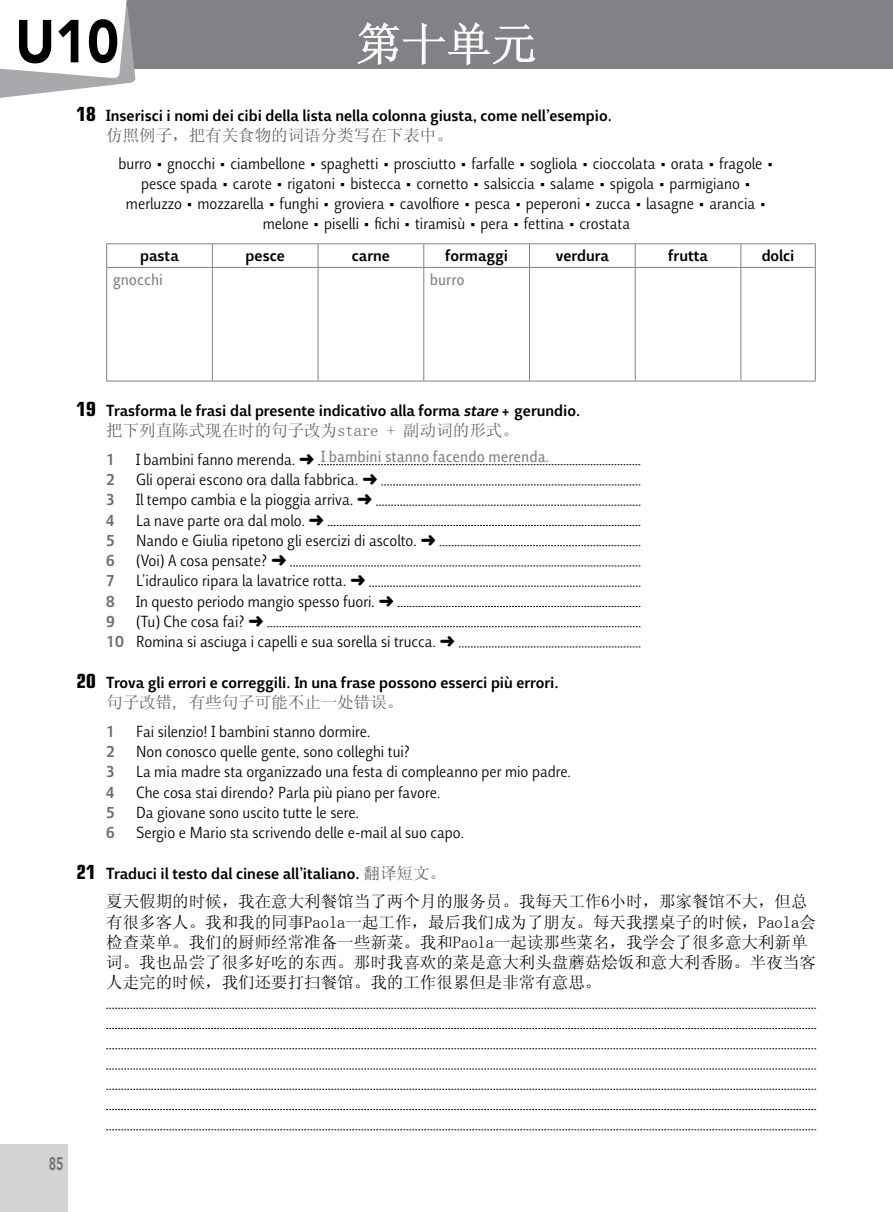
<style>
.page{position:relative;width:893px;height:1212px;background:#fff}
.page>*{position:absolute;margin:0;border:0;box-sizing:border-box;transform-origin:0 0}
.t1{font:900 60px "Avenir LT Std";color:#000;scale:.9 1}
.t2{font:45px "Sim Sun";color:#fff}
.t3{font:800 18px "Avenir LT Std";color:#6d6e71;scale:.7 1}
.t4{font:300 16.5px/19.8px "Csuni Loescher OTF";color:#000;text-align:center}
.t5{font:700 16.5px "Csuni Loescher OTF";color:#000}
.t6{font:16.5px/20.2px "Sim Sun";color:#000}
.t7{font:16.5px "Sim Sun";color:#58595b}
.t8{font:500 16.5px "Csuni Loescher OTF";color:#808285}
.t9{font:700 16.5px "Csuni Loescher OTF";color:#6d6e71}
.s1{font-family:"Eurostile LT Std";font-stretch:condensed;font-size:19.5px}
.s2{font-style:italic}
.s3{font-weight:700;color:#6d6e71}
.s4{font-family:"Sim Sun";font-weight:400;color:#58595b}
</style>
<div class="page">
<div style="left:0;top:1144px;width:68px;height:68px;background:#d1d3d4"></div>
<div style="left:0;top:0;width:893px;height:68px;background:#808285"></div>
<svg style="left:0;top:0;width:136px;height:98px"></svg>
<svg style="left:357px;top:22px;width:179px;height:43px"></svg>
<hr style="left:106px;top:243px;width:106px;height:1px;background:#808285">
<svg style="left:106px;top:244px;width:1px;height:23px"></svg>
<hr style="left:212px;top:243px;width:106px;height:1px;background:#808285">
<svg style="left:212px;top:244px;width:1px;height:23px"></svg>
<hr style="left:318px;top:243px;width:106px;height:1px;background:#808285">
<svg style="left:318px;top:244px;width:1px;height:23px"></svg>
<hr style="left:424px;top:243px;width:105px;height:1px;background:#808285">
<svg style="left:423px;top:244px;width:1px;height:23px"></svg>
<hr style="left:529px;top:243px;width:106px;height:1px;background:#808285">
<svg style="left:529px;top:244px;width:1px;height:23px"></svg>
<hr style="left:635px;top:243px;width:106px;height:1px;background:#808285">
<svg style="left:635px;top:244px;width:1px;height:23px"></svg>
<hr style="left:741px;top:243px;width:75px;height:1px;background:#808285">
<svg style="left:740px;top:244px;width:1px;height:23px"></svg>
<svg style="left:815px;top:244px;width:1px;height:23px"></svg>
<hr style="left:106px;top:267px;width:106px;height:1px;background:#808285">
<hr style="left:106px;top:268px;width:1px;height:113px;background:#808285">
<hr style="left:212px;top:267px;width:106px;height:1px;background:#808285">
<hr style="left:212px;top:268px;width:1px;height:113px;background:#808285">
<hr style="left:318px;top:267px;width:106px;height:1px;background:#808285">
<hr style="left:318px;top:268px;width:1px;height:113px;background:#808285">
<hr style="left:424px;top:267px;width:105px;height:1px;background:#808285">
<hr style="left:423px;top:268px;width:1px;height:113px;background:#808285">
<hr style="left:529px;top:267px;width:106px;height:1px;background:#808285">
<hr style="left:529px;top:268px;width:1px;height:113px;background:#808285">
<hr style="left:635px;top:267px;width:106px;height:1px;background:#808285">
<hr style="left:635px;top:268px;width:1px;height:113px;background:#808285">
<hr style="left:741px;top:267px;width:75px;height:1px;background:#808285">
<hr style="left:740px;top:268px;width:1px;height:113px;background:#808285">
<hr style="left:815px;top:268px;width:1px;height:113px;background:#808285">
<hr style="left:106px;top:381px;width:106px;height:1px;background:#808285">
<hr style="left:212px;top:381px;width:106px;height:1px;background:#808285">
<hr style="left:318px;top:381px;width:106px;height:1px;background:#808285">
<hr style="left:424px;top:381px;width:105px;height:1px;background:#808285">
<hr style="left:529px;top:381px;width:106px;height:1px;background:#808285">
<hr style="left:635px;top:381px;width:106px;height:1px;background:#808285">
<hr style="left:741px;top:381px;width:75px;height:1px;background:#808285">
<svg style="left:318px;top:464px;width:322px;height:1px"></svg>
<svg style="left:381px;top:485px;width:259px;height:1px"></svg>
<svg style="left:376px;top:505px;width:264px;height:1px"></svg>
<svg style="left:328px;top:525px;width:312px;height:1px"></svg>
<svg style="left:440px;top:545px;width:200px;height:1px"></svg>
<svg style="left:290px;top:566px;width:350px;height:1px"></svg>
<svg style="left:369px;top:586px;width:271px;height:1px"></svg>
<svg style="left:398px;top:606px;width:242px;height:1px"></svg>
<svg style="left:267px;top:626px;width:373px;height:1px"></svg>
<svg style="left:459px;top:647px;width:181px;height:1px"></svg>
<svg style="left:106px;top:1008px;width:710px;height:1px"></svg>
<svg style="left:106px;top:1028px;width:710px;height:1px"></svg>
<svg style="left:106px;top:1048px;width:710px;height:1px"></svg>
<svg style="left:106px;top:1069px;width:710px;height:1px"></svg>
<svg style="left:106px;top:1089px;width:710px;height:1px"></svg>
<svg style="left:106px;top:1109px;width:710px;height:1px"></svg>
<svg style="left:106px;top:1129px;width:710px;height:1px"></svg>
<h1 class="t1" style="left:15px;top:5px;width:117px">U10</h1>
<h2 class="t2" style="left:356px;top:21px;width:182px">第十单元</h2>
<p class="t5" style="left:77px;top:102px;width:537px"><span class="s1">18</span> Inserisci i nomi dei cibi della lista nella colonna giusta, come nell’esempio.</p>
<p class="t7" style="left:106px;top:127px;width:348px">仿照例子，把有关食物的词语分类写在下表中。</p>
<p class="t4" style="left:119px;top:153px;width:657px">burro • gnocchi • ciambellone • spaghetti • prosciutto • farfalle • sogliola • cioccolata • orata • fragole • pesce spada • carote • rigatoni • bistecca • cornetto • salsiccia • salame • spigola • parmigiano • merluzzo • mozzarella • funghi • groviera • cavolfiore • pesca • peperoni • zucca • lasagne • arancia • melone • piselli • fichi • tiramisù • pera • fettina • crostata</p>
<p class="t5" style="left:140px;top:243px;width:40px">pasta</p>
<p class="t5" style="left:246px;top:243px;width:41px">pesce</p>
<p class="t5" style="left:352px;top:243px;width:40px">carne</p>
<p class="t5" style="left:445px;top:243px;width:64px">formaggi</p>
<p class="t5" style="left:556px;top:243px;width:55px">verdura</p>
<p class="t5" style="left:668px;top:243px;width:41px">frutta</p>
<p class="t5" style="left:762px;top:243px;width:34px">dolci</p>
<p class="t8" style="left:113px;top:266px;width:52px">gnocchi</p>
<p class="t8" style="left:430px;top:266px;width:36px">burro</p>
<p class="t5" style="left:77px;top:397px;width:506px"><span class="s1">19</span> Trasforma le frasi dal presente indicativo alla forma <span class="s2">stare</span> + gerundio.</p>
<p class="t7" style="left:106px;top:422px;width:414px">把下列直陈式现在时的句子改为stare + 副动词的形式。</p>
<p class="t9" style="left:106px;top:446px;width:10px">1</p>
<p class="t4" style="left:136px;top:448px;width:180px">I bambini fanno merenda. ➜</p>
<p class="t9" style="left:106px;top:467px;width:10px">2</p>
<p class="t4" style="left:136px;top:469px;width:243px">Gli operai escono ora dalla fabbrica. ➜</p>
<p class="t9" style="left:106px;top:487px;width:10px">3</p>
<p class="t4" style="left:136px;top:489px;width:238px">Il tempo cambia e la pioggia arriva. ➜</p>
<p class="t9" style="left:106px;top:507px;width:10px">4</p>
<p class="t4" style="left:136px;top:509px;width:190px">La nave parte ora dal molo. ➜</p>
<p class="t9" style="left:106px;top:527px;width:10px">5</p>
<p class="t4" style="left:136px;top:529px;width:301px">Nando e Giulia ripetono gli esercizi di ascolto. ➜</p>
<p class="t9" style="left:106px;top:548px;width:10px">6</p>
<p class="t4" style="left:136px;top:550px;width:152px">(Voi) A cosa pensate? ➜</p>
<p class="t9" style="left:106px;top:568px;width:10px">7</p>
<p class="t4" style="left:136px;top:570px;width:231px">L’idraulico ripara la lavatrice rotta. ➜</p>
<p class="t9" style="left:106px;top:588px;width:10px">8</p>
<p class="t4" style="left:136px;top:590px;width:260px">In questo periodo mangio spesso fuori. ➜</p>
<p class="t9" style="left:106px;top:608px;width:10px">9</p>
<p class="t8" style="left:321px;top:444px;width:230px">I bambini stanno facendo merenda.</p>
<p class="t4" style="left:106px;top:610px;width:350px;line-height:20.2px;text-align:left;text-indent:30px">(Tu) Che cosa fai? ➜<br><span class="s3">10</span> Romina si asciuga i capelli e sua sorella si trucca. ➜</p>
<p class="t5" style="left:77px;top:669px;width:484px"><span class="s1">20</span> Trova gli errori e correggili. In una frase possono esserci più errori.</p>
<p class="t7" style="left:106px;top:694px;width:298px">句子改错, 有些句子可能不止一处错误。</p>
<p class="t9" style="left:106px;top:718px;width:10px">1</p>
<p class="t4" style="left:136px;top:720px;width:236px">Fai silenzio! I bambini stanno dormire.</p>
<p class="t9" style="left:106px;top:738px;width:10px">2</p>
<p class="t4" style="left:136px;top:740px;width:276px">Non conosco quelle gente, sono colleghi tui?</p>
<p class="t9" style="left:106px;top:759px;width:10px">3</p>
<p class="t4" style="left:136px;top:761px;width:437px">La mia madre sta organizzado una festa di compleanno per mio padre.</p>
<p class="t9" style="left:106px;top:779px;width:10px">4</p>
<p class="t4" style="left:136px;top:781px;width:306px">Che cosa stai direndo? Parla più piano per favore.</p>
<p class="t9" style="left:106px;top:799px;width:10px">5</p>
<p class="t4" style="left:136px;top:801px;width:225px">Da giovane sono uscito tutte le sere.</p>
<p class="t9" style="left:106px;top:819px;width:10px">6</p>
<p class="t4" style="left:136px;top:821px;width:330px">Sergio e Mario sta scrivendo delle e-mail al suo capo.</p>
<p class="t5" style="left:77px;top:860px;width:371px"><span class="s1">21</span> Traduci il testo dal cinese all’italiano. <span class="s4">翻译短文。</span></p>
<p class="t6" style="left:106px;top:891px;width:711px">夏天假期的时候，我在意大利餐馆当了两个月的服务员。我每天工作6小时，那家餐馆不大，但总有很多客人。我和我的同事Paola一起工作，最后我们成为了朋友。每天我摆桌子的时候，Paola会检查菜单。我们的厨师经常准备一些新菜。我和Paola一起读那些菜名，我学会了很多意大利新单词。我也品尝了很多好吃的东西。那时我喜欢的菜是意大利头盘蘑菇烩饭和意大利香肠。半夜当客人走完的时候，我们还要打扫餐馆。我的工作很累但是非常有意思。</p>
<p class="t3" style="left:49px;top:1153px;width:23px">85</p>
</div>
